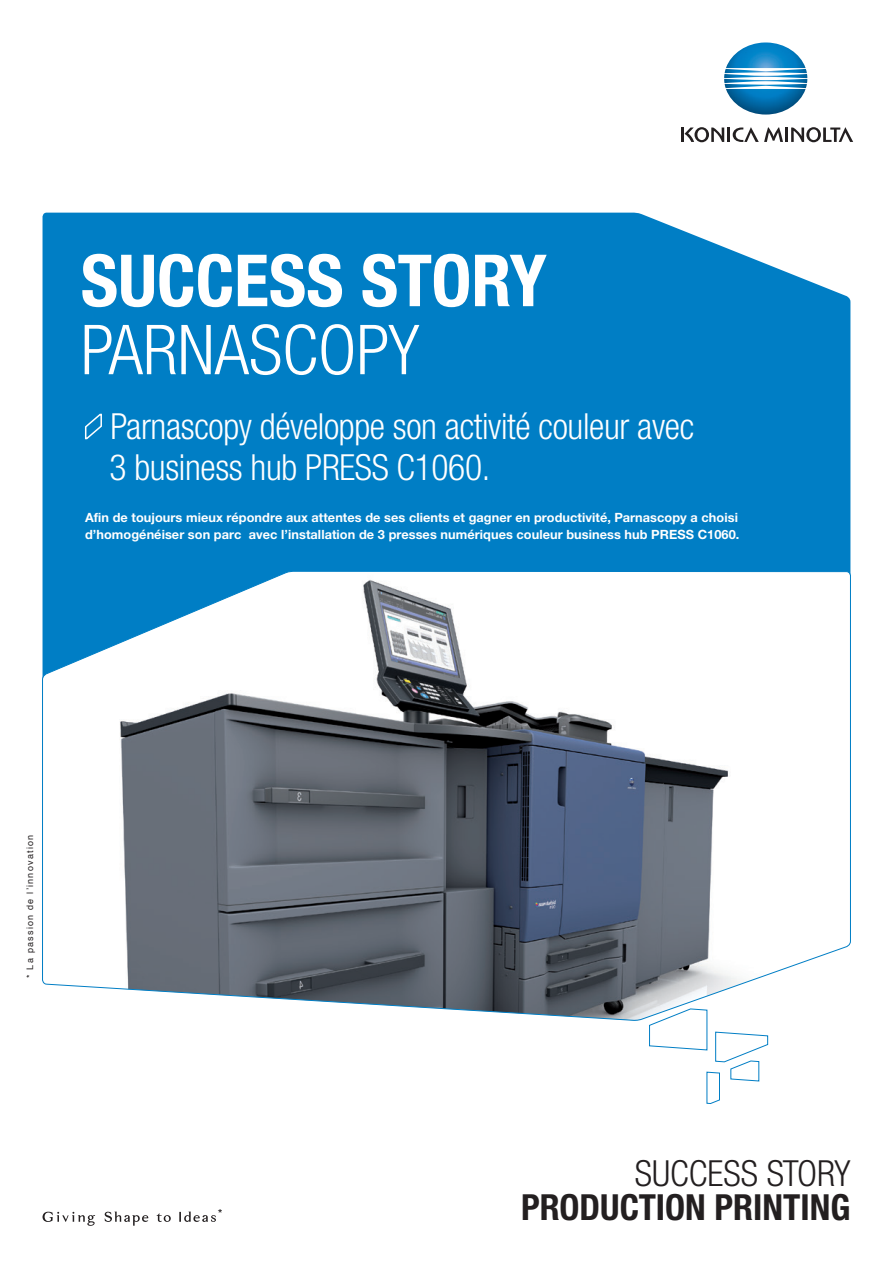
<style>
.page{position:relative;width:893px;height:1263px;background:#fff}
.page>*{position:absolute;margin:0;border:0;box-sizing:border-box;transform-origin:0 0}
.t1{font:700 condensed 72px "Helvetica Neue LTW1 G";color:#fff}
.t2{font:300 condensed 69px "Helvetica Neue LTW1 G";color:#fff}
.t3{font:300 condensed 36px/40.5px "Helvetica Neue LTW1 G";letter-spacing:-.01em;color:#fff}
.t4{font:700 condensed 36px "Helvetica Neue LTW1 G";color:#231f20}
.t5{font:300 condensed 36px "Helvetica Neue LTW1 G";color:#231f20}
.t6{font:700 12.75px/17px "Helvetica Neue LTW1 G";letter-spacing:.005em;color:#fff}
.t7{font:12.45px "Helvetica";color:#231f20}
.t8{font:9px "Helvetica";letter-spacing:.14em;color:#231f20}
</style>
<div class="page">
<div style="left:43px;top:213px;width:807px;height:357px;background:#007ec5"></div>
<img style="left:724px;top:42px;width:83px;height:73px">
<hr style="left:785px;top:128px;width:3px;height:14px;background:#231f20">
<svg style="left:791px;top:127px;width:62px;height:15px"></svg>
<svg style="left:681px;top:127px;width:102px;height:15px"></svg>
<svg style="left:649px;top:1021px;width:120px;height:83px"></svg>
<svg style="left:42px;top:570px;width:809px;height:451px"></svg>
<svg style="left:84px;top:413px;width:19px;height:28px"></svg>
<svg style="left:105px;top:1211px;width:43px;height:15px"></svg>
<svg style="left:179px;top:1211px;width:37px;height:11px"></svg>
<svg style="left:43px;top:1212px;width:52px;height:14px"></svg>
<svg style="left:156px;top:1213px;width:15px;height:9px"></svg>
<h1 class="t1" style="left:81px;top:237px;width:468px">SUCCESS STORY</h1>
<h2 class="t2" style="left:81px;top:310px;width:340px">PARNASCOPY</h2>
<h3 class="t3" style="left:110px;top:407px;width:586px">Parnascopy développe son activité couleur avec<br>3 business hub PRESS C1060.</h3>
<p class="t6" style="left:85px;top:509px;width:656px">Afin de toujours mieux répondre aux attentes de ses clients et gagner en productivité, Parnascopy a choisi d’homogénéiser son parc avec l’installation de 3 presses numériques couleur business hub PRESS C1060.</p>
<p class="t8" style="left:23px;top:978px;width:145px;rotate:-90deg">* La passion de l’innovation</p>
<p class="t7" style="left:218px;top:1204px;width:6px">*</p>
<h3 class="t5" style="left:635px;top:1153px;width:217px">SUCCESS STORY</h3>
<h3 class="t4" style="left:521px;top:1186px;width:331px">PRODUCTION PRINTING</h3>
</div>
